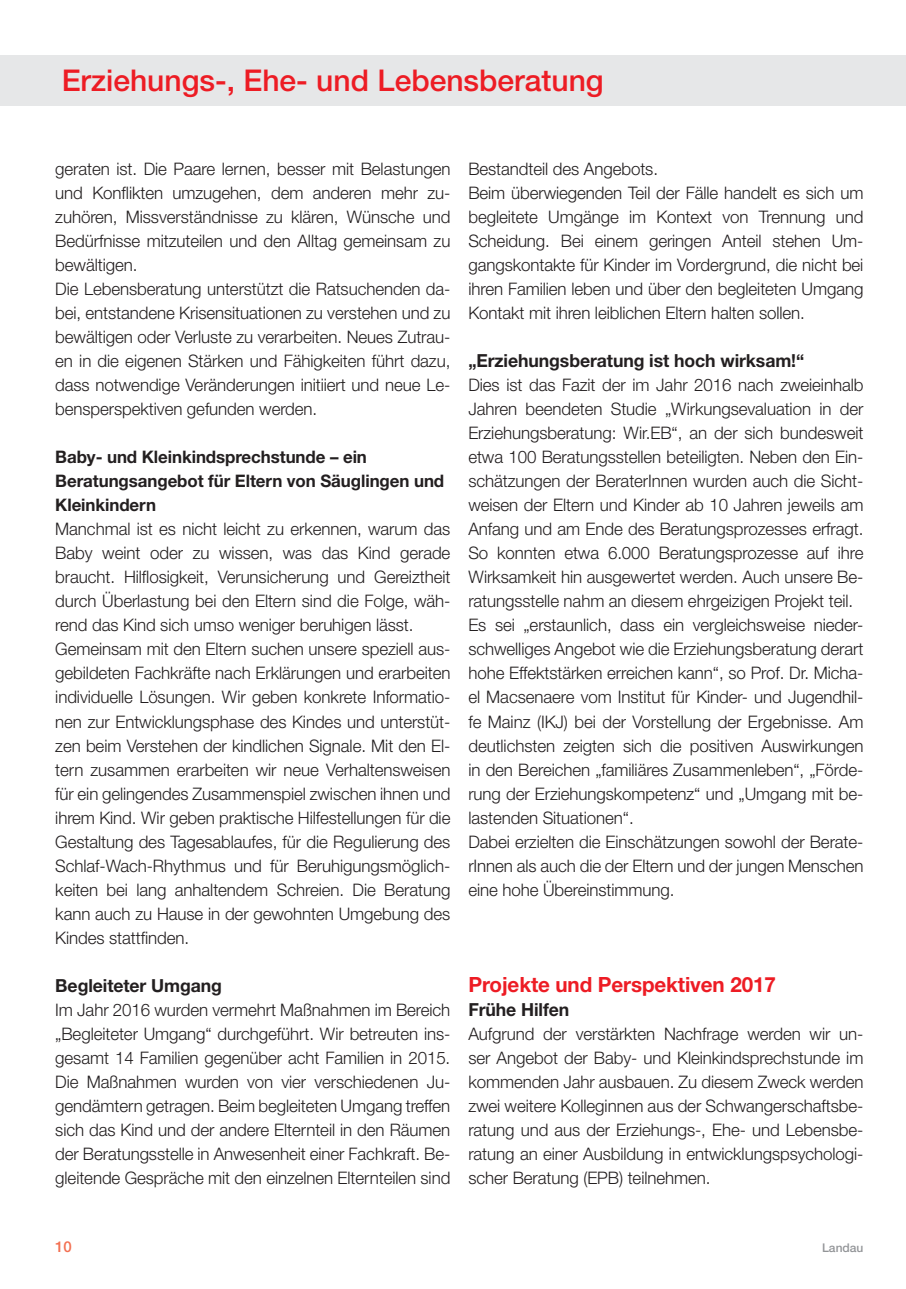
<style>
.page{position:relative;width:906px;height:1289px;background:#fff}
.page>*{position:absolute;margin:0;border:0;box-sizing:border-box;transform-origin:0 0}
.t1{font:500 30px "Helvetica Neue";color:#ed1c24}
.t2{font:700 21px "Helvetica Neue";letter-spacing:-.005em;color:#ed1c24}
.t3{font:700 18px "Helvetica Neue";letter-spacing:-.005em;color:#231f20}
.t4{font:300 17.25px/24px "Helvetica Neue";letter-spacing:-.005em;color:#231f20}
.t5{font:700 17.25px/24px "Helvetica Neue";letter-spacing:-.005em;color:#231f20}
.t6{font:500 15px "Helvetica Neue";color:#f37052}
.t7{font:500 12px "Helvetica Neue";color:#939598}
</style>
<div class="page">
<div style="left:0;top:55px;width:906px;height:50px;background:#e6e7e8"></div>
<h1 class="t1" style="left:62px;top:70px;width:543px">Erziehungs-, Ehe- und Lebensberatung</h1>
<p class="t4" style="left:55px;top:159px;width:397px">geraten ist. Die Paare lernen, besser mit Belastungen und Konflikten umzugehen, dem anderen mehr zu&shy;zuhören, Missverständnisse zu klären, Wünsche und Bedürfnisse mitzuteilen und den Alltag gemeinsam zu bewältigen.<br>Die Lebensberatung unterstützt die Ratsuchenden da&shy;bei, entstandene Krisensituationen zu verstehen und zu bewältigen oder Verluste zu verarbeiten. Neues Zutrau&shy;en in die eigenen Stärken und Fähigkeiten führt dazu, dass notwendige Veränderungen initiiert und neue Le&shy;bensperspektiven gefunden werden.</p>
<p class="t5" style="left:55px;top:447px;width:390px">Baby- und Kleinkindsprechstunde – ein<br>Beratungsangebot für Eltern von Säuglingen und<br>Kleinkindern</p>
<p class="t4" style="left:55px;top:519px;width:397px">Manchmal ist es nicht leicht zu erkennen, warum das Baby weint oder zu wissen, was das Kind gerade braucht. Hilflosigkeit, Verunsicherung und Gereiztheit durch Überlastung bei den Eltern sind die Folge, wäh&shy;rend das Kind sich umso weniger beruhigen lässt.<br>Gemeinsam mit den Eltern suchen unsere speziell aus&shy;gebildeten Fachkräfte nach Erklärungen und erarbeiten individuelle Lösungen. Wir geben konkrete Informatio&shy;nen zur Entwicklungsphase des Kindes und unterstüt&shy;zen beim Verstehen der kindlichen Signale. Mit den El&shy;tern zusammen erarbeiten wir neue Verhaltensweisen für ein gelingendes Zusammenspiel zwischen ihnen und ihrem Kind. Wir geben praktische Hilfestellungen für die Gestaltung des Tagesablaufes, für die Regulierung des Schlaf-Wach-Rhythmus und für Beruhigungsmöglich&shy;keiten bei lang anhaltendem Schreien. Die Beratung kann auch zu Hause in der gewohnten Umgebung des Kindes stattfinden.</p>
<p class="t3" style="left:55px;top:978px;width:168px">Begleiteter Umgang</p>
<p class="t4" style="left:55px;top:999px;width:396px;text-align:justify">Im Jahr 2016 wurden vermehrt Maßnahmen im Bereich „Begleiteter Umgang“ durchgeführt. Wir betreuten ins&shy;gesamt 14 Familien gegenüber acht Familien in 2015.<br>Die Maßnahmen wurden von vier verschiedenen Ju&shy;gendämtern getragen. Beim begleiteten Umgang treffen sich das Kind und der andere Elternteil in den Räumen der Beratungsstelle in Anwesenheit einer Fachkraft. Be&shy;gleitende Gespräche mit den einzelnen Elternteilen sind</p>
<p class="t4" style="left:468px;top:159px;width:396px">Bestandteil des Angebots.<br>Beim überwiegenden Teil der Fälle handelt es sich um begleitete Umgänge im Kontext von Trennung und Scheidung. Bei einem geringen Anteil stehen Um&shy;gangskontakte für Kinder im Vordergrund, die nicht bei ihren Familien leben und über den begleiteten Umgang Kontakt mit ihren leiblichen Eltern halten sollen.</p>
<p class="t3" style="left:468px;top:354px;width:337px">„Erziehungsberatung ist hoch wirksam!“</p>
<p class="t4" style="left:468px;top:375px;width:397px">Dies ist das Fazit der im Jahr 2016 nach zweieinhalb Jahren beendeten Studie „Wirkungsevaluation in der Erziehungsberatung: Wir.EB“, an der sich bundesweit etwa 100 Beratungsstellen beteiligten. Neben den Ein&shy;schätzungen der BeraterInnen wurden auch die Sicht&shy;weisen der Eltern und Kinder ab 10 Jahren jeweils am Anfang und am Ende des Beratungsprozesses erfragt.<br>So konnten etwa 6.000 Beratungsprozesse auf ihre Wirksamkeit hin ausgewertet werden. Auch unsere Be&shy;ratungsstelle nahm an diesem ehrgeizigen Projekt teil.<br>Es sei „erstaunlich, dass ein vergleichsweise nieder&shy;schwelliges Angebot wie die Erziehungsberatung derart hohe Effektstärken erreichen kann“, so Prof. Dr. Micha&shy;el Macsenaere vom Institut für Kinder- und Jugendhil&shy;fe Mainz (IKJ) bei der Vorstellung der Ergebnisse. Am deutlichsten zeigten sich die positiven Auswirkungen in den Bereichen „familiäres Zusammenleben“, „Förde&shy;rung der Erziehungskompetenz“ und „Umgang mit be&shy;lastenden Situationen“.<br>Dabei erzielten die Einschätzungen sowohl der Berate&shy;rInnen als auch die der Eltern und der jungen Menschen eine hohe Übereinstimmung.</p>
<p class="t2" style="left:468px;top:976px;width:309px">Projekte und Perspektiven 2017</p>
<p class="t3" style="left:468px;top:1002px;width:102px">Frühe Hilfen</p>
<p class="t4" style="left:468px;top:1023px;width:396px;text-align:justify">Aufgrund der verstärkten Nachfrage werden wir un&shy;ser Angebot der Baby- und Kleinkindsprechstunde im kommenden Jahr ausbauen. Zu diesem Zweck werden zwei weitere Kolleginnen aus der Schwangerschaftsbe&shy;ratung und aus der Erziehungs-, Ehe- und Lebensbe&shy;ratung an einer Ausbildung in entwicklungspsychologi&shy;scher Beratung (EPB) teilnehmen.</p>
<p class="t6" style="left:55px;top:1241px;width:18px">10</p>
<p class="t7" style="left:822px;top:1243px;width:43px">Landau</p>
</div>
